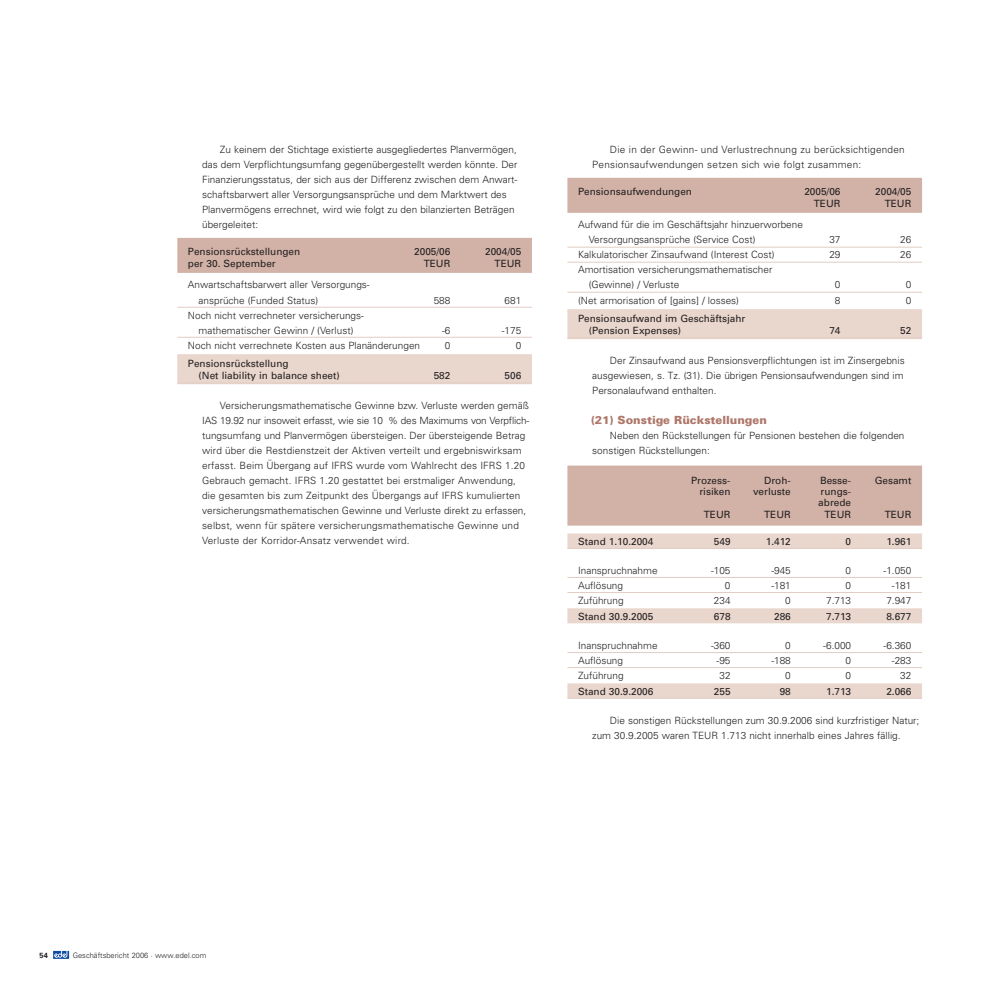
<style>
.page{position:relative;width:993px;height:993px;background:#fff}
.page>*{position:absolute;margin:0;border:0;box-sizing:border-box;transform-origin:0 0}
.t1{font:900 11.25px "Univers";color:#ae7669}
.t2{font:300 10px/15px "Univers";color:#231f20}
.t3{font:10px/12.5px "Univers";color:#231f20}
.t4{font:300 10px/15px "Univers";letter-spacing:.02em;color:#231f20}
.t5{font:300 7.5px "Univers";color:#231f20}
.t6{font:700 7.5px "Univers";color:#231f20}
</style>
<div class="page">
<svg style="left:53px;top:950px;width:16px;height:8px"></svg>
<div style="left:177px;top:238px;width:354px;height:35px;background:#d2b2a7"></div>
<hr style="left:177px;top:307px;width:354px;height:1px;background:#e1cdc4">
<hr style="left:177px;top:337px;width:354px;height:1px;background:#e1cdc4">
<div style="left:177px;top:354px;width:354px;height:30px;background:#e9d6cd"></div>
<hr style="left:177px;top:382px;width:354px;height:1px;background:#e1cdc4">
<div style="left:567px;top:178px;width:354px;height:35px;background:#d2b2a7"></div>
<hr style="left:567px;top:247px;width:354px;height:1px;background:#e1cdc4">
<hr style="left:567px;top:262px;width:354px;height:1px;background:#e1cdc4">
<hr style="left:567px;top:292px;width:354px;height:1px;background:#e1cdc4">
<div style="left:567px;top:309px;width:354px;height:30px;background:#e9d6cd"></div>
<hr style="left:567px;top:337px;width:354px;height:1px;background:#e1cdc4">
<div style="left:567px;top:465px;width:354px;height:60px;background:#d2b2a7"></div>
<div style="left:567px;top:533px;width:354px;height:15px;background:#e9d6cd"></div>
<hr style="left:567px;top:548px;width:354px;height:1px;background:#e1cdc4">
<hr style="left:567px;top:577px;width:354px;height:1px;background:#e1cdc4">
<hr style="left:567px;top:592px;width:354px;height:1px;background:#e1cdc4">
<div style="left:567px;top:608px;width:354px;height:15px;background:#e9d6cd"></div>
<hr style="left:567px;top:652px;width:354px;height:1px;background:#e1cdc4">
<hr style="left:567px;top:667px;width:354px;height:1px;background:#e1cdc4">
<div style="left:567px;top:683px;width:354px;height:15px;background:#e9d6cd"></div>
<hr style="left:567px;top:698px;width:354px;height:1px;background:#e1cdc4">
<p class="t2" style="left:202px;top:143px;width:317px;text-indent:18px">Zu keinem der Stichtage existierte ausgegliedertes Planvermögen, das dem Verpflichtungsumfang gegenübergestellt werden könnte. Der Finanzierungsstatus, der sich aus der Differenz zwischen dem Anwart&shy;schaftsbarwert aller Versorgungsansprüche und dem Marktwert des Planvermögens errechnet, wird wie folgt zu den bilanzierten Beträgen übergeleitet:</p>
<p class="t3" style="left:188px;top:246px;width:114px">Pensionsrückstellungen</p>
<p class="t3" style="left:414px;top:246px;width:38px">2005/06</p>
<p class="t3" style="left:485px;top:246px;width:38px">2004/05</p>
<p class="t3" style="left:188px;top:257px;width:89px">per 30. September</p>
<p class="t3" style="left:423px;top:257px;width:28px">TEUR</p>
<p class="t3" style="left:494px;top:257px;width:28px">TEUR</p>
<p class="t2" style="left:198px;top:278px;width:173px;text-indent:-11px">Anwartschaftsbarwert aller Versorgungs&shy;ansprüche (Funded Status)</p>
<p class="t2" style="left:433px;top:293px;width:18px">588</p>
<p class="t2" style="left:504px;top:293px;width:18px">681</p>
<p class="t2" style="left:188px;top:308px;width:177px;text-align:center">Noch nicht verrechneter versicherungs&shy;mathematischer Gewinn / (Verlust)</p>
<p class="t2" style="left:442px;top:323px;width:10px">-6</p>
<p class="t2" style="left:501px;top:323px;width:21px">-175</p>
<p class="t2" style="left:188px;top:338px;width:233px">Noch nicht verrechnete Kosten aus Planänderungen</p>
<p class="t2" style="left:444px;top:338px;width:7px">0</p>
<p class="t2" style="left:515px;top:338px;width:7px">0</p>
<p class="t3" style="left:198px;top:357px;width:143px;text-indent:-11px">Pensionsrückstellung<br>(Net liability in balance sheet)</p>
<p class="t3" style="left:433px;top:370px;width:18px">582</p>
<p class="t3" style="left:504px;top:370px;width:18px">506</p>
<p class="t2" style="left:202px;top:398px;width:328px;text-indent:18px">Versicherungsmathematische Gewinne bzw. Verluste werden gemäß IAS 19.92 nur insoweit erfasst, wie sie 10 % des Maximums von Verpflich&shy;tungsumfang und Planvermögen übersteigen. Der übersteigende Betrag wird über die Restdienstzeit der Aktiven verteilt und ergebniswirksam erfasst. Beim Übergang auf IFRS wurde vom Wahlrecht des IFRS 1.20<br>Gebrauch gemacht. IFRS 1.20 gestattet bei erstmaliger Anwendung, die gesamten bis zum Zeitpunkt des Übergangs auf IFRS kumulierten versicherungsmathematischen Gewinne und Verluste direkt zu erfassen, selbst, wenn für spätere versicherungsmathematische Gewinne und Verluste der Korridor-Ansatz verwendet wird.</p>
<p class="t4" style="left:592px;top:143px;width:314px;text-indent:18px">Die in der Gewinn- und Verlustrechnung zu berücksichtigenden<br>Pensionsaufwendungen setzen sich wie folgt zusammen:</p>
<p class="t3" style="left:578px;top:186px;width:115px">Pensionsaufwendungen</p>
<p class="t3" style="left:804px;top:186px;width:38px">2005/06</p>
<p class="t3" style="left:875px;top:186px;width:38px">2004/05</p>
<p class="t3" style="left:813px;top:197px;width:28px">TEUR</p>
<p class="t3" style="left:884px;top:197px;width:28px">TEUR</p>
<p class="t2" style="left:588px;top:218px;width:216px;text-indent:-11px">Aufwand für die im Geschäftsjahr hinzuerworbene<br>Versorgungsansprüche (Service Cost)</p>
<p class="t2" style="left:829px;top:233px;width:13px">37</p>
<p class="t2" style="left:900px;top:233px;width:13px">26</p>
<p class="t2" style="left:578px;top:248px;width:198px">Kalkulatorischer Zinsaufwand (Interest Cost)</p>
<p class="t2" style="left:829px;top:248px;width:13px">29</p>
<p class="t2" style="left:900px;top:248px;width:13px">26</p>
<p class="t2" style="left:588px;top:263px;width:185px;text-indent:-11px">Amortisation versicherungsmathematischer (Gewinne) / Verluste</p>
<p class="t2" style="left:834px;top:278px;width:7px">0</p>
<p class="t2" style="left:905px;top:278px;width:7px">0</p>
<p class="t2" style="left:578px;top:293px;width:162px">(Net armorisation of [gains] / losses)</p>
<p class="t2" style="left:834px;top:293px;width:7px">8</p>
<p class="t2" style="left:905px;top:293px;width:7px">0</p>
<p class="t3" style="left:588px;top:312px;width:158px;text-indent:-11px">Pensionsaufwand im Geschäftsjahr (Pension Expenses)</p>
<p class="t3" style="left:829px;top:325px;width:13px">74</p>
<p class="t3" style="left:900px;top:325px;width:13px">52</p>
<p class="t2" style="left:592px;top:353px;width:314px;text-align:justify;text-indent:18px">Der Zinsaufwand aus Pensionsverpflichtungen ist im Zinsergebnis ausgewiesen, s. Tz. (31). Die übrigen Pensionsaufwendungen sind im Personalaufwand enthalten.</p>
<p class="t1" style="left:590px;top:415px;width:177px">(21) Sonstige Rückstellungen</p>
<p class="t2" style="left:592px;top:428px;width:313px;text-indent:18px">Neben den Rückstellungen für Pensionen bestehen die folgenden sonstigen Rückstellungen:</p>
<p class="t3" style="left:690px;top:475px;width:41px">Prozess-</p>
<p class="t3" style="left:764px;top:475px;width:28px">Droh-</p>
<p class="t3" style="left:819px;top:475px;width:33px">Besse-</p>
<p class="t3" style="left:874px;top:475px;width:38px">Gesamt</p>
<p class="t3" style="left:699px;top:486px;width:33px">risiken</p>
<p class="t3" style="left:752px;top:486px;width:39px">verluste</p>
<p class="t3" style="left:818px;top:486px;width:34px;line-height:11.2px">rungs&shy;abrede</p>
<p class="t3" style="left:703px;top:508px;width:28px">TEUR</p>
<p class="t3" style="left:763px;top:508px;width:28px">TEUR</p>
<p class="t3" style="left:824px;top:508px;width:28px">TEUR</p>
<p class="t3" style="left:884px;top:508px;width:28px">TEUR</p>
<p class="t3" style="left:578px;top:535px;width:77px">Stand 1.10.2004</p>
<p class="t3" style="left:713px;top:535px;width:18px">549</p>
<p class="t3" style="left:765px;top:535px;width:27px">1.412</p>
<p class="t3" style="left:845px;top:535px;width:7px">0</p>
<p class="t3" style="left:886px;top:535px;width:27px">1.961</p>
<p class="t2" style="left:578px;top:563px;width:81px">Inanspruchnahme</p>
<p class="t2" style="left:710px;top:563px;width:21px">-105</p>
<p class="t2" style="left:771px;top:563px;width:21px">-945</p>
<p class="t2" style="left:845px;top:563px;width:7px">0</p>
<p class="t2" style="left:883px;top:563px;width:29px">-1.050</p>
<p class="t2" style="left:578px;top:578px;width:47px">Auflösung</p>
<p class="t2" style="left:724px;top:578px;width:7px">0</p>
<p class="t2" style="left:771px;top:578px;width:21px">-181</p>
<p class="t2" style="left:845px;top:578px;width:7px">0</p>
<p class="t2" style="left:891px;top:578px;width:21px">-181</p>
<p class="t2" style="left:578px;top:593px;width:47px">Zuführung</p>
<p class="t2" style="left:713px;top:593px;width:18px">234</p>
<p class="t2" style="left:785px;top:593px;width:7px">0</p>
<p class="t2" style="left:825px;top:593px;width:27px">7.713</p>
<p class="t2" style="left:886px;top:593px;width:27px">7.947</p>
<p class="t3" style="left:578px;top:610px;width:77px">Stand 30.9.2005</p>
<p class="t3" style="left:713px;top:610px;width:18px">678</p>
<p class="t3" style="left:773px;top:610px;width:18px">286</p>
<p class="t3" style="left:825px;top:610px;width:27px">7.713</p>
<p class="t3" style="left:886px;top:610px;width:27px">8.677</p>
<p class="t2" style="left:578px;top:638px;width:81px">Inanspruchnahme</p>
<p class="t2" style="left:710px;top:638px;width:21px">-360</p>
<p class="t2" style="left:785px;top:638px;width:7px">0</p>
<p class="t2" style="left:823px;top:638px;width:29px">-6.000</p>
<p class="t2" style="left:883px;top:638px;width:29px">-6.360</p>
<p class="t2" style="left:578px;top:653px;width:47px">Auflösung</p>
<p class="t2" style="left:716px;top:653px;width:15px">-95</p>
<p class="t2" style="left:771px;top:653px;width:21px">-188</p>
<p class="t2" style="left:845px;top:653px;width:7px">0</p>
<p class="t2" style="left:891px;top:653px;width:21px">-283</p>
<p class="t2" style="left:578px;top:668px;width:47px">Zuführung</p>
<p class="t2" style="left:719px;top:668px;width:13px">32</p>
<p class="t2" style="left:785px;top:668px;width:7px">0</p>
<p class="t2" style="left:845px;top:668px;width:7px">0</p>
<p class="t2" style="left:900px;top:668px;width:13px">32</p>
<p class="t3" style="left:578px;top:685px;width:77px">Stand 30.9.2006</p>
<p class="t3" style="left:713px;top:685px;width:18px">255</p>
<p class="t3" style="left:779px;top:685px;width:13px">98</p>
<p class="t3" style="left:825px;top:685px;width:27px">1.713</p>
<p class="t3" style="left:886px;top:685px;width:27px">2.066</p>
<p class="t2" style="left:592px;top:713px;width:328px;text-indent:18px">Die sonstigen Rückstellungen zum 30.9.2006 sind kurzfristiger Natur; zum 30.9.2005 waren TEUR 1.713 nicht innerhalb eines Jahres fällig.</p>
<p class="t6" style="left:39px;top:952px;width:10px">54</p>
<p class="t5" style="left:73px;top:952px;width:135px">Geschäftsbericht 2006 · www.edel.com</p>
</div>
